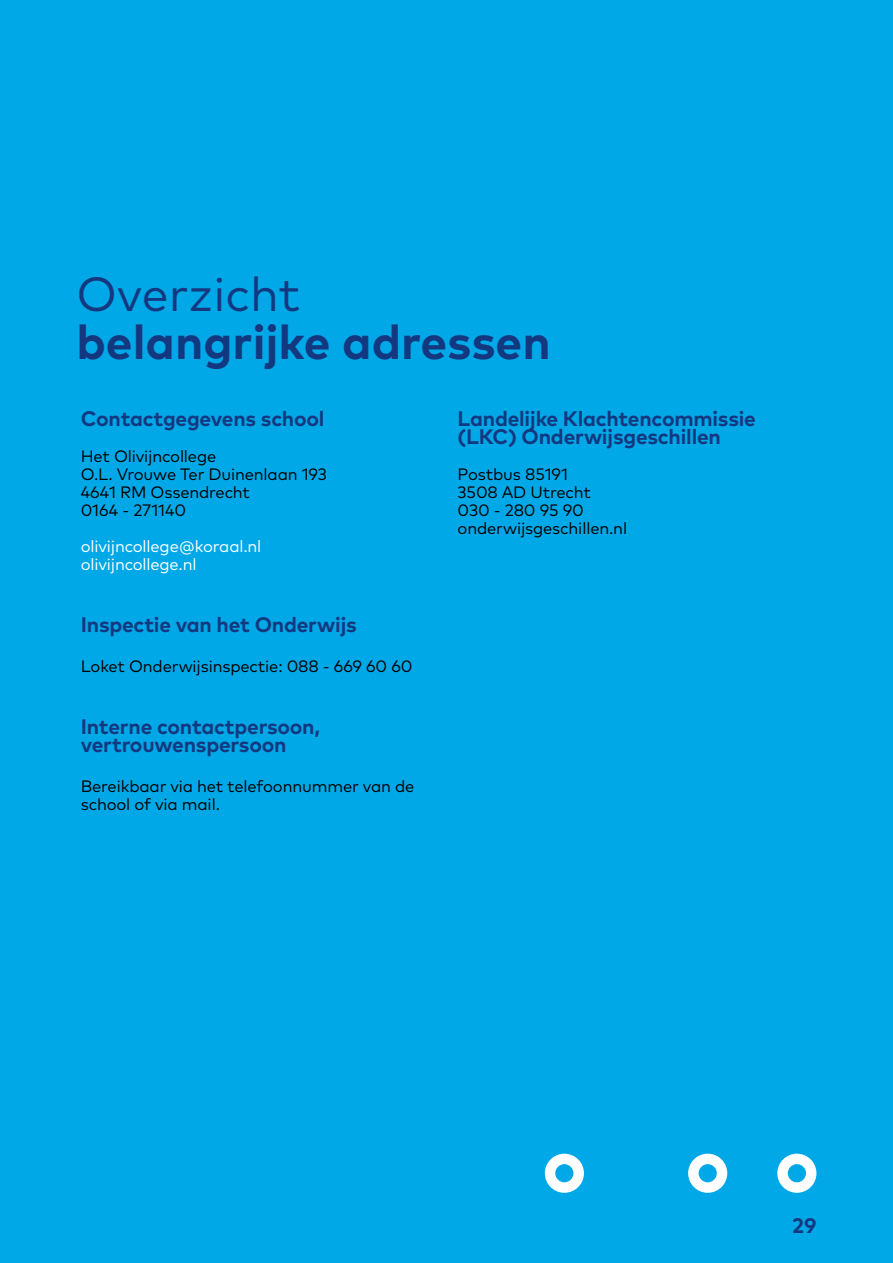
<style>
.page{position:relative;width:893px;height:1263px;background:#00a8e7}
.page>*{position:absolute;margin:0;border:0;box-sizing:border-box;transform-origin:0 0}
.t1{font:700 48px "Mark Pro";color:#14387f}
.t2{font:48px "Mark Pro";color:#14387f}
.t3{font:700 21px/18px "Mark Pro";letter-spacing:-.01em;color:#14387f}
.t4{font:16.5px/18px "Mark Pro";letter-spacing:-.01em;color:#000}
.t5{font:16.5px/18px "Mark Pro";letter-spacing:-.01em;color:#fff}
</style>
<div class="page">
<div style="left:545px;top:1154px;width:39px;height:39px;background:#fff;border-radius:50%"></div>
<div style="left:555px;top:1164px;width:18px;height:18px;background:#00a8e7;border-radius:50%"></div>
<div style="left:688px;top:1154px;width:39px;height:39px;background:#fff;border-radius:50%"></div>
<div style="left:699px;top:1164px;width:18px;height:18px;background:#00a8e7;border-radius:50%"></div>
<div style="left:777px;top:1154px;width:39px;height:39px;background:#fff;border-radius:50%"></div>
<div style="left:788px;top:1164px;width:18px;height:18px;background:#00a8e7;border-radius:50%"></div>
<h1 class="t2" style="left:77px;top:258px;width:225px">Overzicht</h1>
<h1 class="t1" style="left:77px;top:305px;width:476px">belangrijke adressen</h1>
<p class="t3" style="left:81px;top:408px;width:245px">Contactgegevens school</p>
<p class="t4" style="left:81px;top:446px;width:248px">Het Olivijncollege<br>O.L. Vrouwe Ter Duinenlaan 193<br>4641 RM Ossendrecht<br>0164 - 271140</p>
<p class="t5" style="left:81px;top:536px;width:182px">olivijncollege@koraal.nl olivijncollege.nl</p>
<p class="t3" style="left:81px;top:613px;width:277px">Inspectie van het Onderwijs</p>
<p class="t4" style="left:81px;top:656px;width:333px">Loket Onderwijsinspectie: 088 - 669 60 60</p>
<p class="t3" style="left:81px;top:715px;width:241px">Interne contactpersoon, vertrouwenspersoon</p>
<p class="t4" style="left:81px;top:776px;width:335px">Bereikbaar via het telefoonnummer van de school of via mail.</p>
<p class="t3" style="left:458px;top:408px;width:300px">Landelijke Klachtencommissie (LKC) Onderwijsgeschillen</p>
<p class="t4" style="left:458px;top:464px;width:171px">Postbus 85191<br>3508 AD Utrecht<br>030 - 280 95 90 onderwijsgeschillen.nl</p>
<p class="t3" style="left:792px;top:1215px;width:26px">29</p>
</div>
